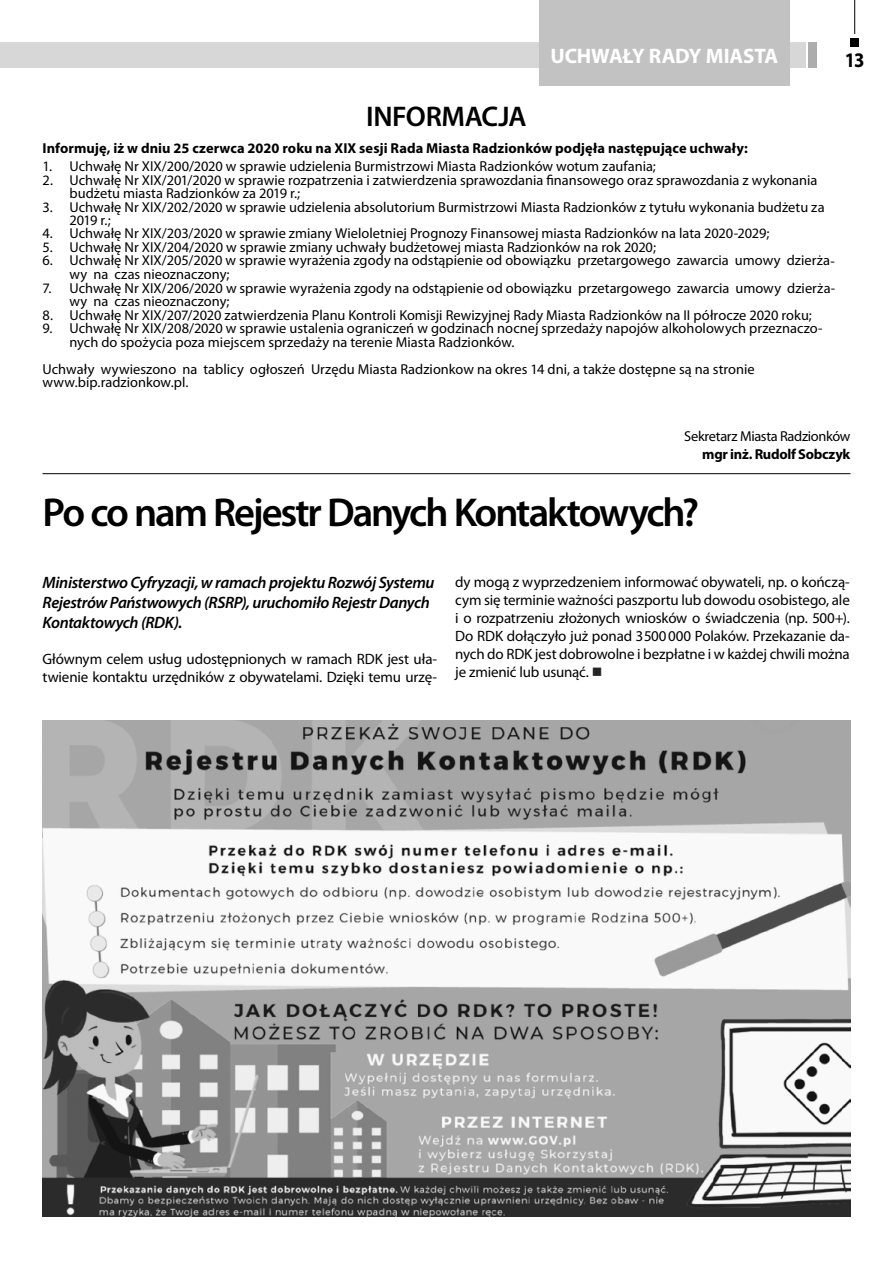
<style>
.page{position:relative;width:893px;height:1263px;background:#fff}
.page>*{position:absolute;margin:0;border:0;box-sizing:border-box;transform-origin:0 0}
.t1{font:600 40.5px "Myriad Pro";letter-spacing:-.055em;color:#000}
.t2{font:600 28.5px "Myriad Pro";letter-spacing:-.015em;color:#000}
.t3{font:700 21px "Myriad Pro";letter-spacing:-.01em;color:#fff}
.t4{font:700 20.85px "Myriad Pro";color:#000;scale:.9 1}
.t5{font:italic 600 16.5px/19.8px "Myriad Pro";letter-spacing:-.02em;color:#000}
.t6{font:15px/18px "Myriad Pro";letter-spacing:-.01em;color:#000}
.t7{font:14.4px/13.5px "Myriad Pro";color:#000}
.t8{font:700 14.4px "Myriad Pro";letter-spacing:.005em;color:#000}
.t9{font:14.4px "Myriad Pro";letter-spacing:-.02em;color:#000}
.t10{font:700 14.4px "Myriad Pro";letter-spacing:-.02em;color:#000}
.s1{color:#242424}
</style>
<div class="page">
<div style="left:0;top:43px;width:806px;height:25px;background:#d7d7d7"></div>
<hr style="left:854px;top:0;width:1px;height:34px;background:#000">
<div style="left:850px;top:38px;width:9px;height:9px;background:#000"></div>
<div style="left:808px;top:43px;width:8px;height:25px;background:#acacac"></div>
<div style="left:539px;top:0;width:251px;height:85px;background:#c2c2c2"></div>
<hr style="left:43px;top:473px;width:807px;height:1px;background:#000">
<img style="left:43px;top:720px;width:807px;height:496px">
<h3 class="t3" style="left:550px;top:42px;width:229px">UCHWAŁY RADY MIASTA</h3>
<h3 class="t4" style="left:845px;top:46px;width:23px">13</h3>
<h2 class="t2" style="left:366px;top:98px;width:162px">INFORMACJA</h2>
<p class="t8" style="left:43px;top:139px;width:707px">Informuję, iż w dniu 25 czerwca 2020 roku na XIX sesji Rada Miasta Radzionków podjęła następujące uchwały:</p>
<p class="t7" style="left:43px;top:159px;width:615px">1. Uchwałę Nr XIX/200/2020 w sprawie udzielenia Burmistrzowi Miasta Radzionków wotum zaufania;</p>
<p class="t7" style="left:70px;top:173px;width:749px;text-indent:-27px">2. Uchwałę Nr XIX/201/2020 w sprawie rozpatrzenia i zatwierdzenia sprawozdania finansowego oraz sprawozdania z wykonania budżetu miasta Radzionków za 2019 r.;</p>
<p class="t7" style="left:70px;top:200px;width:757px;text-indent:-27px">3. Uchwałę Nr XIX/202/2020 w sprawie udzielenia absolutorium Burmistrzowi Miasta Radzionków z tytułu wykonania budżetu za<br>2019 r.;</p>
<p class="t7" style="left:43px;top:227px;width:728px">4. Uchwałę Nr XIX/203/2020 w sprawie zmiany Wieloletniej Prognozy Finansowej miasta Radzionków na lata 2020-2029;</p>
<p class="t7" style="left:43px;top:240px;width:615px">5. Uchwałę Nr XIX/204/2020 w sprawie zmiany uchwały budżetowej miasta Radzionków na rok 2020;</p>
<p class="t7" style="left:70px;top:254px;width:767px;text-indent:-27px">6. Uchwałę Nr XIX/205/2020 w sprawie wyrażenia zgody na odstąpienie od obowiązku przetargowego zawarcia umowy dzierża&shy;wy na czas nieoznaczony;</p>
<p class="t7" style="left:70px;top:281px;width:767px;text-indent:-27px">7. Uchwałę Nr XIX/206/2020 w sprawie wyrażenia zgody na odstąpienie od obowiązku przetargowego zawarcia umowy dzierża&shy;wy na czas nieoznaczony;</p>
<p class="t7" style="left:43px;top:308px;width:771px">8. Uchwałę Nr XIX/207/2020 zatwierdzenia Planu Kontroli Komisji Rewizyjnej Rady Miasta Radzionków na II półrocze 2020 roku;</p>
<p class="t7" style="left:70px;top:321px;width:755px;text-indent:-27px">9. Uchwałę Nr XIX/208/2020 w sprawie ustalenia ograniczeń w godzinach nocnej sprzedaży napojów alkoholowych przeznaczo&shy;nych do spożycia poza miejscem sprzedaży na terenie Miasta Radzionków.</p>
<p class="t7" style="left:43px;top:362px;width:714px">Uchwały wywieszono na tablicy ogłoszeń Urzędu Miasta Radzionkow na okres 14 dni, a także dostępne są na stronie www.bip.radzionkow.pl.</p>
<p class="t9" style="left:684px;top:428px;width:168px">Sekretarz Miasta Radzionków</p>
<p class="t10" style="left:702px;top:444px;width:150px">mgr inż. Rudolf Sobczyk</p>
<h1 class="t1" style="left:43px;top:486px;width:658px">Po co nam Rejestr Danych Kontaktowych?</h1>
<p class="t5" style="left:43px;top:572px;width:393px">Ministerstwo Cyfryzacji, w ramach projektu Rozwój Systemu<br>Rejestrów Państwowych (RSRP), uruchomiło Rejestr Danych<br>Kontaktowych (RDK).</p>
<p class="t6" style="left:43px;top:649px;width:396px">Głównym celem usług udostępnionych w ramach RDK jest uła&shy;twienie kontaktu urzędników z obywatelami. Dzięki temu urzę-</p>
<p class="t6" style="left:455px;top:573px;width:396px;text-align:justify">dy mogą z wyprzedzeniem informować obywateli, np. o kończą&shy;cym się terminie ważności paszportu lub dowodu osobistego, ale i o rozpatrzeniu złożonych wniosków o świadczenia (np. 500+).<br>Do RDK dołączyło już ponad 3500000 Polaków. Przekazanie da&shy;nych do RDK jest dobrowolne i bezpłatne i w każdej chwili można je zmienić lub usunąć. <span class="s1">■</span></p>
</div>
